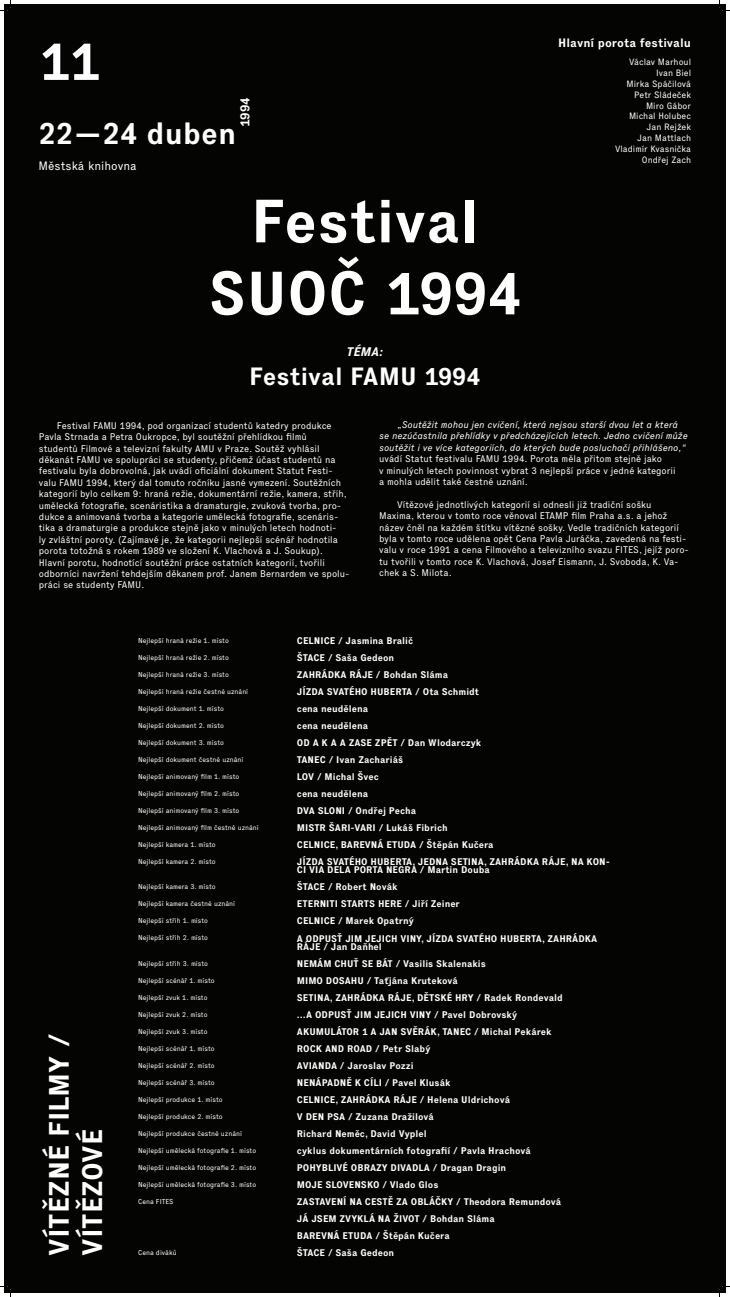
<style>
.page{position:relative;width:730px;height:1297px;background:#fff}
.page>*{position:absolute;margin:0;border:0;box-sizing:border-box;transform-origin:0 0}
.t1{font:700 60px/72px "Executive";color:#fff;text-align:center}
.t2{font:700 52.6px "Executive";color:#fff}
.t3{font:700 30.35px "Executive";color:#fff}
.t4{font:700 27.65px/33.2px "Executive 75";color:#fff}
.t5{font:700 24.6px "Executive 75";color:#fff}
.t6{font:700 13px "Executive";color:#fff}
.t7{font:12.3px "Executive 76 Bold It";color:#fff}
.t8{font:700 12px "Executive 75";color:#fff}
.t9{font:12px "Executive";color:#fff}
.t10{font:9.5px/11.4px "Executive";color:#fff}
.t11{font:700 9.5px/17px "Executive 75";color:#fff}
.t12{font:9.5px/11.4px "Executive 56 It";color:#fff}
.t13{font:9px/10.8px "Executive";color:#fff;text-align:right}
.t14{font:7px "Executive";color:#fff}
.s1{font-family:"Executive"}
</style>
<div class="page">
<div style="left:5px;top:5px;width:720px;height:1287px;background:#040503"></div>
<svg style="left:0;top:0;width:11px;height:11px"></svg>
<svg style="left:0;top:1286px;width:11px;height:11px"></svg>
<svg style="left:719px;top:0;width:11px;height:11px"></svg>
<svg style="left:719px;top:1286px;width:11px;height:11px"></svg>
<h2 class="t2" style="left:39px;top:28px;width:62px">11</h2>
<h3 class="t6" style="left:237px;top:127px;width:31px;rotate:-90deg">1994</h3>
<h3 class="t3" style="left:38px;top:114px;width:199px">22—24 duben</h3>
<p class="t9" style="left:38px;top:158px;width:100px">Městská knihovna</p>
<h1 class="t1" style="left:208px;top:185px;width:315px">Festival<br>SUOČ 1994</h1>
<p class="t7" style="left:346px;top:343px;width:38px">TÉMA:</p>
<h3 class="t5" style="left:249px;top:361px;width:233px">Festival FAMU 1994</h3>
<p class="t8" style="left:558px;top:35px;width:134px">Hlavní porota festivalu</p>
<p class="t13" style="left:615px;top:57px;width:77px">Václav Marhoul<br>Ivan Biel<br>Mirka Spáčilová<br>Petr Sládeček<br>Miro Gábor<br>Michal Holubec<br>Jan Rejžek<br>Jan Mattlach<br>Vladimír Kvasnička<br>Ondřej Zach</p>
<p class="t10" style="left:39px;top:420px;width:312px;text-indent:18px">Festival FAMU 1994, pod organizací studentů katedry produkce Pavla Strnada a Petra Oukropce, byl soutěžní přehlídkou filmů<br>studentů Filmové a televizní fakulty AMU v Praze. Soutěž vyhlásil děkanát FAMU ve spolupráci se studenty, přičemž účast studentů na festivalu byla dobrovolná, jak uvádí oficiální dokument Statut Festi&shy;valu FAMU 1994, který dal tomuto ročníku jasné vymezení. Soutěžních kategorií bylo celkem 9: hraná režie, dokumentární režie, kamera, střih, umělecká fotografie, scenáristika a dramaturgie, zvuková tvorba, pro&shy;dukce a animovaná tvorba a kategorie umělecká fotografie, scenáris&shy;tika a dramaturgie a produkce stejně jako v minulých letech hodnoti-<br>ly zvláštní poroty. (Zajímavé je, že kategorii nejlepší scénář hodnotila porota totožná s rokem 1989 ve složení K. Vlachová a J. Soukup).<br>Hlavní porotu, hodnotící soutěžní práce ostatních kategorií, tvořili odborníci navržení tehdejším děkanem prof. Janem Bernardem ve spolu&shy;práci se studenty FAMU.</p>
<p class="t12" style="left:379px;top:419px;width:310px;text-indent:18px"><span class="s1">„</span>Soutěžit mohou jen cvičení, která nejsou starší dvou let a která se nezúčastnila přehlídky v předcházejících letech. Jedno cvičení může soutěžit i ve více kategoriích, do kterých bude posluchači přihlášeno,“</p>
<p class="t10" style="left:379px;top:453px;width:298px">uvádí Statut festivalu FAMU 1994. Porota měla přitom stejně jako<br>v minulých letech povinnost vybrat 3 nejlepší práce v jedné kategorii a mohla udělit také čestné uznání.</p>
<p class="t10" style="left:379px;top:499px;width:311px;text-indent:18px">Vítězové jednotlivých kategorií si odnesli již tradiční sošku Maxima, kterou v tomto roce věnoval ETAMP film Praha a.s. a jehož název čněl na každém štítku vítězné sošky. Vedle tradičních kategorií byla v tomto roce udělena opět Cena Pavla Juráčka, zavedená na festi&shy;valu v roce 1991 a cena Filmového a televizního svazu FITES, jejíž poro&shy;tu tvořili v tomto roce K. Vlachová, Josef Eismann, J. Svoboda, K. Va&shy;chek a S. Milota.</p>
<h3 class="t4" style="left:42px;top:1255px;width:223px;rotate:-90deg">VÍTĚZNÉ FILMY /<br>VÍTĚZOVÉ</h3>
<p class="t14" style="left:138px;top:636px;width:92px">Nejlepší hraná režie 1. místo</p>
<p class="t14" style="left:138px;top:653px;width:92px">Nejlepší hraná režie 2. místo</p>
<p class="t14" style="left:138px;top:670px;width:92px">Nejlepší hraná režie 3. místo</p>
<p class="t14" style="left:138px;top:687px;width:112px">Nejlepší hraná režie čestné uznání</p>
<p class="t14" style="left:138px;top:704px;width:87px">Nejlepší dokument 1. místo</p>
<p class="t14" style="left:138px;top:721px;width:87px">Nejlepší dokument 2. místo</p>
<p class="t14" style="left:138px;top:738px;width:87px">Nejlepší dokument 3. místo</p>
<p class="t14" style="left:138px;top:755px;width:107px">Nejlepší dokument čestné uznání</p>
<p class="t14" style="left:138px;top:772px;width:103px">Nejlepší animovaný film 1. místo</p>
<p class="t14" style="left:138px;top:789px;width:103px">Nejlepší animovaný film 2. místo</p>
<p class="t14" style="left:138px;top:806px;width:103px">Nejlepší animovaný film 3. místo</p>
<p class="t14" style="left:138px;top:823px;width:122px">Nejlepší animovaný film čestné uznání</p>
<p class="t14" style="left:138px;top:840px;width:79px">Nejlepší kamera 1. místo</p>
<p class="t14" style="left:138px;top:857px;width:79px">Nejlepší kamera 2. místo</p>
<p class="t14" style="left:138px;top:882px;width:79px">Nejlepší kamera 3. místo</p>
<p class="t14" style="left:138px;top:899px;width:98px">Nejlepší kamera čestné uznání</p>
<p class="t14" style="left:138px;top:916px;width:71px">Nejlepší střih 1. místo</p>
<p class="t14" style="left:138px;top:933px;width:71px">Nejlepší střih 2. místo</p>
<p class="t14" style="left:138px;top:959px;width:71px">Nejlepší střih 3. místo</p>
<p class="t14" style="left:138px;top:976px;width:78px">Nejlepší scénář 1. místo</p>
<p class="t14" style="left:138px;top:993px;width:71px">Nejlepší zvuk 1. místo</p>
<p class="t14" style="left:138px;top:1010px;width:71px">Nejlepší zvuk 2. místo</p>
<p class="t14" style="left:138px;top:1027px;width:71px">Nejlepší zvuk 3. místo</p>
<p class="t14" style="left:138px;top:1044px;width:78px">Nejlepší scénář 1. místo</p>
<p class="t14" style="left:138px;top:1061px;width:78px">Nejlepší scénář 2. místo</p>
<p class="t14" style="left:138px;top:1078px;width:78px">Nejlepší scénář 3. místo</p>
<p class="t14" style="left:138px;top:1095px;width:86px">Nejlepší produkce 1. místo</p>
<p class="t14" style="left:138px;top:1112px;width:86px">Nejlepší produkce 2. místo</p>
<p class="t14" style="left:138px;top:1129px;width:105px">Nejlepší produkce čestné uznání</p>
<p class="t14" style="left:138px;top:1146px;width:120px">Nejlepší umělecká fotografie 1. místo</p>
<p class="t14" style="left:138px;top:1163px;width:120px">Nejlepší umělecká fotografie 2. místo</p>
<p class="t14" style="left:138px;top:1180px;width:120px">Nejlepší umělecká fotografie 3. místo</p>
<p class="t14" style="left:138px;top:1197px;width:37px">Cena FITES</p>
<p class="t14" style="left:138px;top:1248px;width:40px">Cena diváků</p>
<p class="t11" style="left:297px;top:632px;width:315px">CELNICE / Jasmina Bralič<br>ŠTACE / Saša Gedeon<br>ZAHRÁDKA RÁJE / Bohdan Sláma<br>JÍZDA SVATÉHO HUBERTA / Ota Schmidt<br>cena neudělena<br>cena neudělena<br>OD A K A A ZASE ZPĚT / Dan Wlodarczyk<br>TANEC / Ivan Zachariáš<br>LOV / Michal Švec<br>cena neudělena<br>DVA SLONI / Ondřej Pecha<br>MISTR ŠARI-VARI / Lukáš Fibrich<br>CELNICE, BAREVNÁ ETUDA / Štěpán Kučera<br>JÍZDA SVATÉHO HUBERTA, JEDNA SETINA, ZAHRÁDKA RÁJE, NA KON-</p>
<p class="t11" style="left:297px;top:861px;width:302px">CI VIA DELA PORTA NEGRA / Martin Douba<br>ŠTACE / Robert Novák<br>ETERNITI STARTS HERE / Jiří Zeiner<br>CELNICE / Marek Opatrný<br>A ODPUSŤ JIM JEJICH VINY, JÍZDA SVATÉHO HUBERTA, ZAHRÁDKA</p>
<p class="t11" style="left:297px;top:938px;width:267px">RÁJE / Jan Daňhel<br>NEMÁM CHUŤ SE BÁT / Vasilis Skalenakis<br>MIMO DOSAHU / Taťjána Kruteková<br>SETINA, ZAHRÁDKA RÁJE, DĚTSKÉ HRY / Radek Rondevald ...A ODPUSŤ JIM JEJICH VINY / Pavel Dobrovský AKUMULÁTOR 1 A JAN SVĚRÁK, TANEC / Michal Pekárek ROCK AND ROAD / Petr Slabý<br>AVIANDA / Jaroslav Pozzi<br>NENÁPADNĚ K CÍLI / Pavel Klusák<br>CELNICE, ZAHRÁDKA RÁJE / Helena Uldrichová<br>V DEN PSA / Zuzana Dražilová<br>Richard Neměc, David Vyplel<br>cyklus dokumentárních fotografií / Pavla Hrachová POHYBLIVÉ OBRAZY DIVADLA / Dragan Dragin<br>MOJE SLOVENSKO / Vlado Glos<br>ZASTAVENÍ NA CESTĚ ZA OBLÁČKY / Theodora Remundová JÁ JSEM ZVYKLÁ NA ŽIVOT / Bohdan Sláma<br>BAREVNÁ ETUDA / Štěpán Kučera</p>
<p class="t11" style="left:297px;top:1244px;width:99px">ŠTACE / Saša Gedeon</p>
</div>
